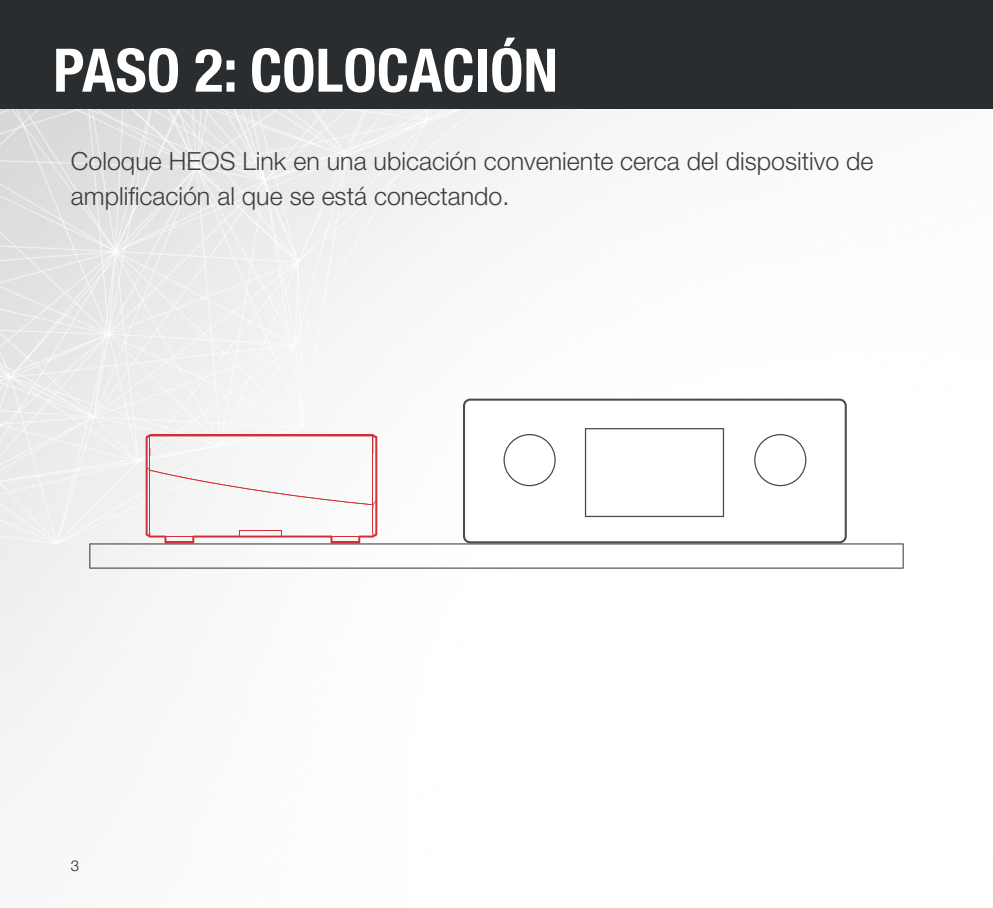
<style>
.page{position:relative;width:993px;height:908px;background:#fff}
.page>*{position:absolute;margin:0;border:0;box-sizing:border-box;transform-origin:0 0}
.t1{font:700 condensed 60px "Helvetica Neue LTW1 G";color:#fff}
.t2{font:300 25px/35px "Helvetica Neue LTW1 G";color:#3e3e3f}
.t3{font:300 15px "Helvetica Neue LTW1 G";color:#231f20}
</style>
<div class="page">
<img style="left:0;top:2px;width:993px;height:805px">
<div style="left:0;top:0;width:992px;height:109px;background:#292d30"></div>
<div style="left:464px;top:399px;width:381px;height:143px;background:#fff;border-radius:6px"></div>
<div style="left:463px;top:398px;width:383px;height:145px;border:2px solid #4a4a4c;border-radius:6px"></div>
<svg style="left:89px;top:427px;width:814px;height:141px"></svg>
<h1 class="t1" style="left:53px;top:34px;width:506px">PASO 2: COLOCACIÓN</h1>
<p class="t2" style="left:71px;top:144px;width:803px">Coloque HEOS Link en una ubicación conveniente cerca del dispositivo de amplificación al que se está conectando.</p>
<p class="t3" style="left:71px;top:856px;width:10px">3</p>
</div>
